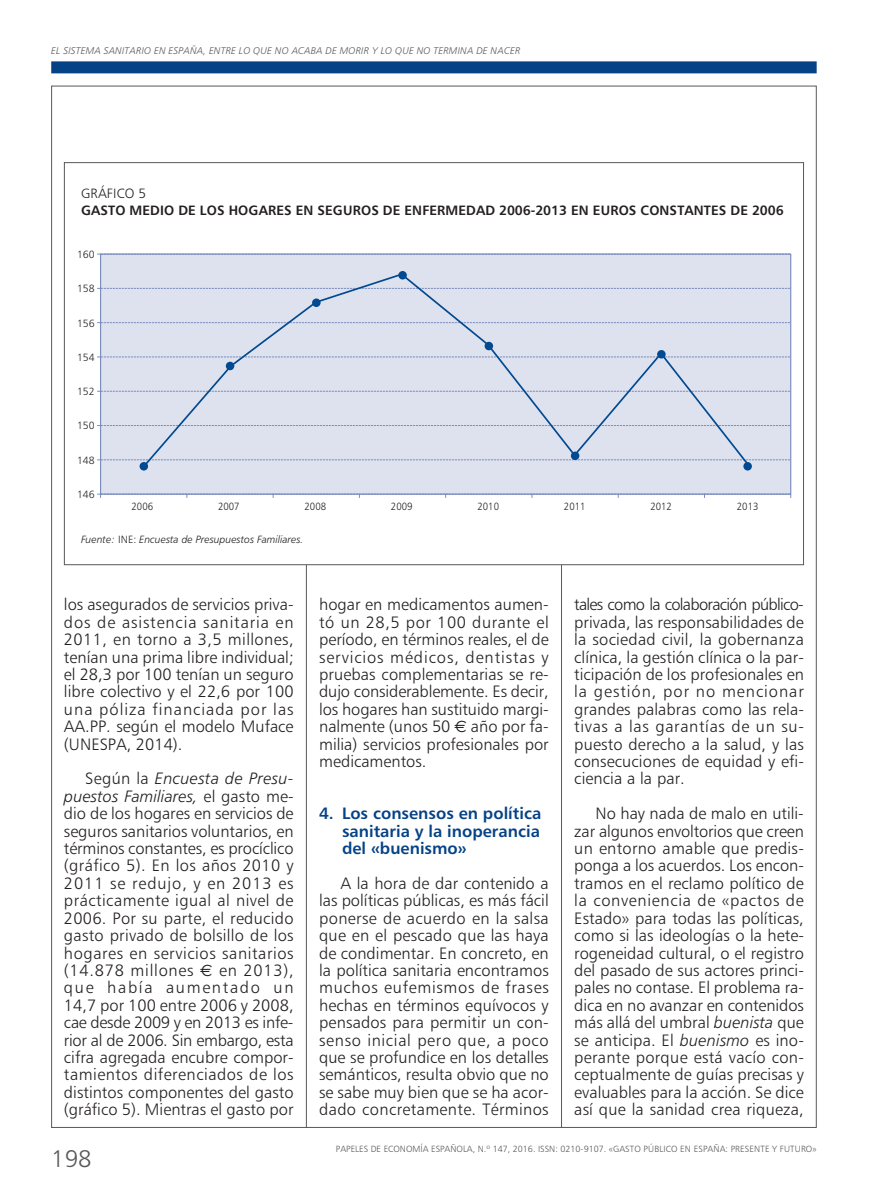
<style>
.page{position:relative;width:893px;height:1191px;background:#fff}
.page>*{position:absolute;margin:0;border:0;box-sizing:border-box;transform-origin:0 0}
.t1{font:24px "Humanist 777 BT Light B";color:#57585a}
.t2{font:16.5px/17.4px "Humanist 777 BT Light B";color:#231f20;text-align:justify}
.t3{font:16.5px/17.4px "Humanist 777 BT Bold B";color:#054286;text-align:justify}
.t4{font:13.5px/17.4px "Humanist 777 BT Bold B";letter-spacing:.01em;color:#231f20}
.t5{font:10.5px "Humanist 777 BT Light Italic B";color:#231f20}
.t6{font:300 10.5px "Humanist 777";color:#231f20;scale:.92 1}
.t7{font:300 10.5px "Humanist 777";color:#231f20}
.t8{font:9.75px "Humanist 777 BT Light Italic B";letter-spacing:.015em;color:#57585a}
.t9{font:9px "Humanist 777 BT Light B";color:#57585a}
.s1{font-family:"Humanist 777 BT Light B"}
.s2{font-family:"Humanist 777 BT Light Italic B"}
.s3{font-family:"Euro Sans"}
</style>
<div class="page">
<div style="left:51px;top:61px;width:766px;height:12px;background:#054286"></div>
<hr style="left:306px;top:206px;width:1px;height:921px;background:#57585a">
<hr style="left:561px;top:174px;width:1px;height:953px;background:#57585a">
<div style="left:65px;top:163px;width:738px;height:401px;background:#fff"></div>
<div style="left:100px;top:254px;width:691px;height:240px;background:#dee2ef"></div>
<svg style="left:97px;top:288px;width:692px;height:1px"></svg>
<svg style="left:97px;top:322px;width:692px;height:1px"></svg>
<svg style="left:97px;top:356px;width:692px;height:1px"></svg>
<svg style="left:97px;top:391px;width:692px;height:1px"></svg>
<svg style="left:97px;top:425px;width:692px;height:1px"></svg>
<svg style="left:97px;top:459px;width:692px;height:1px"></svg>
<svg style="left:97px;top:494px;width:694px;height:3px"></svg>
<div style="left:100px;top:253px;width:691px;height:242px;border:1px solid #788bbc"></div>
<svg style="left:142px;top:274px;width:608px;height:190px"></svg>
<div style="left:140px;top:462px;width:8px;height:8px;background:#014990;border-radius:50%"></div>
<div style="left:226px;top:362px;width:8px;height:8px;background:#014990;border-radius:50%"></div>
<div style="left:312px;top:298px;width:9px;height:9px;background:#014990;border-radius:50%"></div>
<div style="left:398px;top:271px;width:9px;height:8px;background:#014990;border-radius:50%"></div>
<div style="left:485px;top:342px;width:8px;height:8px;background:#014990;border-radius:50%"></div>
<div style="left:571px;top:451px;width:8px;height:9px;background:#014990;border-radius:50%"></div>
<div style="left:657px;top:350px;width:9px;height:8px;background:#014990;border-radius:50%"></div>
<div style="left:743px;top:462px;width:9px;height:8px;background:#014990;border-radius:50%"></div>
<p class="t8" style="left:51px;top:47px;width:471px">EL SISTEMA SANITARIO EN ESPAÑA, ENTRE LO QUE NO ACABA DE MORIR Y LO QUE NO TERMINA DE NACER</p>
<p class="t4" style="left:81px;top:185px;width:704px"><span class="s1">GRÁFICO 5<br></span>GASTO MEDIO DE LOS HOGARES EN SEGUROS DE ENFERMEDAD 2006-2013 EN EUROS CONSTANTES DE 2006</p>
<p class="t7" style="left:77px;top:250px;width:19px">160</p>
<p class="t7" style="left:77px;top:284px;width:19px">158</p>
<p class="t7" style="left:77px;top:318px;width:19px">156</p>
<p class="t7" style="left:77px;top:353px;width:19px">154</p>
<p class="t7" style="left:77px;top:387px;width:19px">152</p>
<p class="t7" style="left:77px;top:421px;width:19px">150</p>
<p class="t7" style="left:77px;top:455px;width:19px">148</p>
<p class="t7" style="left:77px;top:490px;width:19px">146</p>
<p class="t6" style="left:132px;top:502px;width:25px">2006</p>
<p class="t6" style="left:218px;top:502px;width:25px">2007</p>
<p class="t6" style="left:304px;top:502px;width:25px">2008</p>
<p class="t6" style="left:391px;top:502px;width:25px">2009</p>
<p class="t6" style="left:477px;top:502px;width:25px">2010</p>
<p class="t6" style="left:564px;top:502px;width:25px">2011</p>
<p class="t6" style="left:650px;top:502px;width:25px">2012</p>
<p class="t6" style="left:737px;top:502px;width:25px">2013</p>
<p class="t5" style="left:81px;top:535px;width:224px">Fuente: <span class="s1">INE:</span> Encuesta de Presupuestos Familiares.</p>
<p class="t2" style="left:64px;top:597px;width:231px">los asegurados de servicios priva&shy;dos de asistencia sanitaria en 2011, en torno a 3,5 millones, tenían una prima libre individual; el 28,3 por 100 tenían un seguro libre colectivo y el 22,6 por 100 una póliza financiada por las AA.PP. según el modelo Muface (UNESPA, 2014).</p>
<p class="t2" style="left:64px;top:771px;width:231px;text-indent:21px">Según la <span class="s2">Encuesta de Presu - puestos Familiares,</span> el gasto me - dio de los hogares en servicios de seguros sanitarios voluntarios, en términos constantes, es procíclico (gráfico 5). En los años 2010 y 2011 se redujo, y en 2013 es prácticamente igual al nivel de 2006. Por su parte, el reducido gasto privado de bolsillo de los hogares en servicios sanitarios (14.878 millones <span class="s3">€</span> en 2013), que había aumentado un 14,7 por 100 entre 2006 y 2008, cae desde 2009 y en 2013 es infe&shy;rior al de 2006. Sin embargo, esta cifra agregada encubre compor&shy;tamientos diferenciados de los distintos componentes del gasto (gráfico 5). Mientras el gasto por</p>
<p class="t1" style="left:51px;top:1149px;width:42px">198</p>
<p class="t2" style="left:319px;top:597px;width:231px">hogar en medicamentos aumen&shy;tó un 28,5 por 100 durante el período, en términos reales, el de servicios médicos, dentistas y pruebas complementarias se re&shy;dujo considerablemente. Es decir, los hogares han sustituido margi&shy;nalmente (unos 50 <span class="s3">€</span> año por fa&shy;milia) servicios profesionales por medicamentos.</p>
<p class="t3" style="left:342px;top:806px;width:201px;text-indent:-23px">4. Los consensos en política sanitaria y la inoperancia del «buenismo»</p>
<p class="t2" style="left:319px;top:876px;width:231px;text-indent:21px">A la hora de dar contenido a las políticas públicas, es más fácil ponerse de acuerdo en la salsa que en el pescado que las haya de condimentar. En concreto, en la política sanitaria encontramos muchos eufemismos de frases hechas en términos equívocos y pensados para permitir un con&shy;senso inicial pero que, a poco que se profundice en los detalles semánticos, resulta obvio que no se sabe muy bien que se ha acor&shy;dado concretamente. Términos</p>
<p class="t2" style="left:574px;top:597px;width:231px">tales como la colaboración público&shy;privada, las responsabilidades de la sociedad civil, la gobernanza clínica, la gestión clínica o la par&shy;ticipación de los profesionales en la gestión, por no mencionar grandes palabras como las rela&shy;tivas a las garantías de un su&shy;puesto derecho a la salud, y las consecuciones de equidad y efi&shy;ciencia a la par.</p>
<p class="t2" style="left:574px;top:806px;width:231px;text-indent:21px">No hay nada de malo en utili&shy;zar algunos envoltorios que creen un entorno amable que predis&shy;ponga a los acuerdos. Los encon&shy;tramos en el reclamo político de la conveniencia de «pactos de Estado» para todas las políticas, como si las ideologías o la hete&shy;rogeneidad cultural, o el registro del pasado de sus actores princi&shy;pales no contase. El problema ra&shy;dica en no avanzar en contenidos más allá del umbral <span class="s2">buenista</span> que se anticipa. El <span class="s2">buenismo</span> es ino&shy;perante porque está vacío con&shy;ceptualmente de guías precisas y evaluables para la acción. Se dice así que la sanidad crea riqueza,</p>
<p class="t9" style="left:336px;top:1144px;width:482px">PAPELES DE ECONOMÍA ESPAÑOLA, N.º 147, 2016. ISSN: 0210-9107. «GASTO PÚBLICO EN ESPAÑA: PRESENTE Y FUTURO»</p>
</div>
